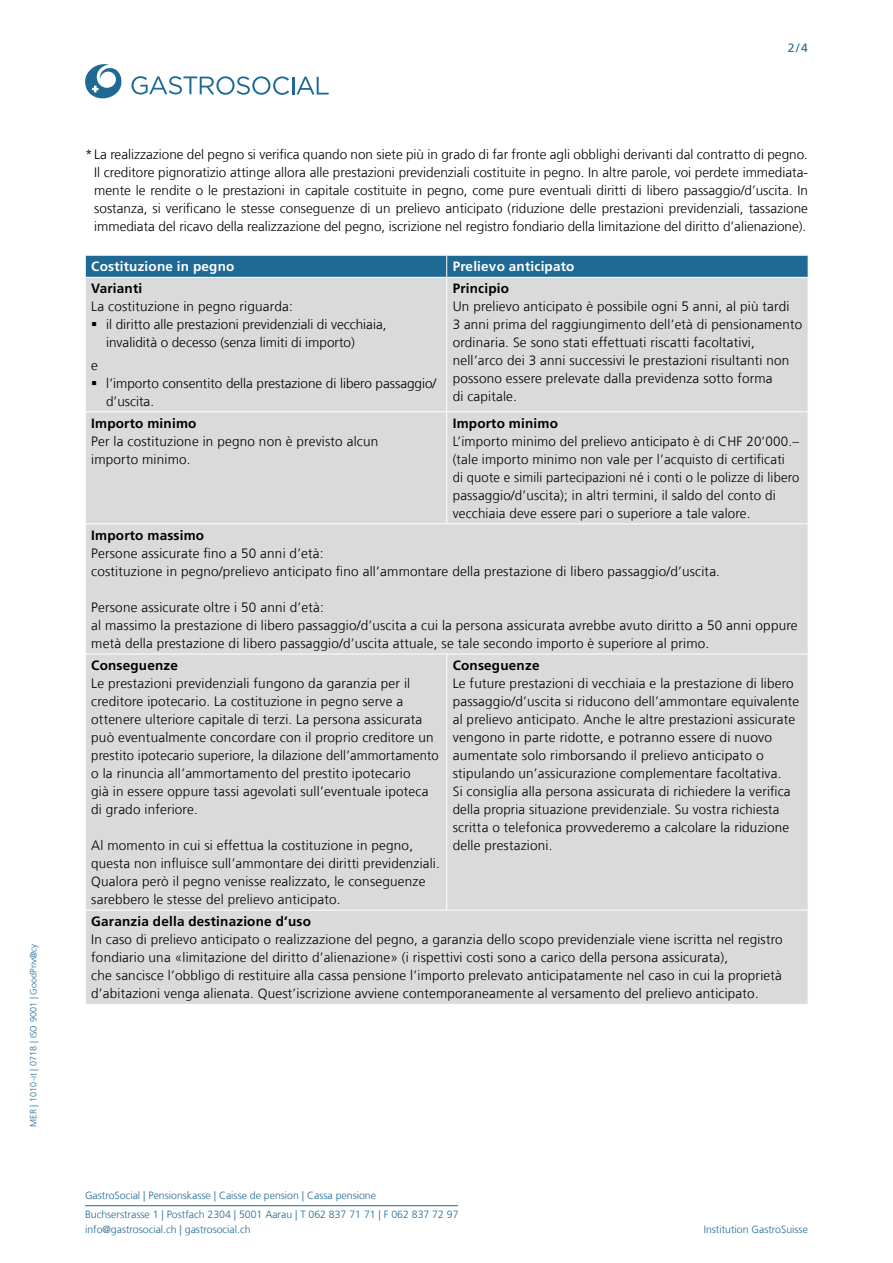
<style>
.page{position:relative;width:893px;height:1263px;background:#fff}
.page>*{position:absolute;margin:0;border:0;box-sizing:border-box;transform-origin:0 0}
.t1{font:300 13.5px/18px "Frutiger LT Com";letter-spacing:.015em;color:#000}
.t2{font:700 13.5px "Frutiger LT Com";letter-spacing:.015em;color:#000}
.t3{font:700 13.5px "Frutiger LT Com";letter-spacing:.015em;color:#fff}
.t4{font:12px "Frutiger LT Com";color:#1f6a95}
.t5{font:300 10.5px/19.2px "Frutiger LT Com";color:#1f6a95}
.t6{font:300 9px "Frutiger LT Com";letter-spacing:.01em;color:#1f6a95}
</style>
<div class="page">
<svg style="left:131px;top:76px;width:198px;height:19px"></svg>
<svg style="left:85px;top:64px;width:36px;height:34px"></svg>
<hr style="left:85px;top:1205px;width:373px;height:1px;background:#1f6a95">
<div style="left:86px;top:278px;width:722px;height:726px;background:#dadada"></div>
<svg style="left:85px;top:255px;width:724px;height:22px;background:#297099"></svg>
<hr style="left:446px;top:278px;width:1px;height:133px;background:#fff">
<hr style="left:85px;top:411px;width:362px;height:1px;background:#fff">
<hr style="left:447px;top:411px;width:361px;height:1px;background:#fff">
<hr style="left:446px;top:412px;width:1px;height:112px;background:#fff">
<hr style="left:85px;top:524px;width:362px;height:1px;background:#fff">
<hr style="left:447px;top:524px;width:361px;height:1px;background:#fff">
<hr style="left:85px;top:654px;width:362px;height:1px;background:#fff">
<hr style="left:447px;top:654px;width:361px;height:1px;background:#fff">
<hr style="left:446px;top:654px;width:1px;height:256px;background:#fff">
<hr style="left:85px;top:910px;width:362px;height:1px;background:#fff">
<hr style="left:447px;top:910px;width:361px;height:1px;background:#fff">
<svg style="left:92px;top:322px;width:4px;height:4px"></svg>
<svg style="left:92px;top:381px;width:4px;height:4px"></svg>
<p class="t6" style="left:28px;top:1127px;width:185px;rotate:-90deg">MER | 1010-it | 0718 | ISO 9001 | GoodPriv@cy</p>
<p class="t4" style="left:788px;top:40px;width:22px">2/4</p>
<p class="t1" style="left:94px;top:145px;width:715px;text-align:justify;text-indent:-9px">* La realizzazione del pegno si verifica quando non siete più in grado di far fronte agli obblighi derivanti dal contratto di pegno.<br>Il creditore pignoratizio attinge allora alle prestazioni previdenziali costituite in pegno. In altre parole, voi perdete immediata&shy;mente le rendite o le prestazioni in capitale costituite in pegno, come pure eventuali diritti di libero passaggio/d’uscita. In sostanza, si verificano le stesse conseguenze di un prelievo anticipato (riduzione delle prestazioni previdenziali, tassazione immediata del ricavo della realizzazione del pegno, iscrizione nel registro fondiario della limitazione del diritto d’alienazione).</p>
<p class="t3" style="left:91px;top:258px;width:145px">Costituzione in pegno</p>
<p class="t3" style="left:453px;top:258px;width:123px">Prelievo anticipato</p>
<p class="t2" style="left:91px;top:280px;width:52px">Varianti</p>
<p class="t1" style="left:106px;top:298px;width:282px;text-indent:-15px">La costituzione in pegno riguarda:<br>il diritto alle prestazioni previdenziali di vecchiaia, invalidità o decesso (senza limiti di importo)</p>
<p class="t1" style="left:91px;top:356px;width:8px">e</p>
<p class="t1" style="left:106px;top:374px;width:332px">l’importo consentito della prestazione di libero passaggio/ d’uscita.</p>
<p class="t2" style="left:453px;top:280px;width:58px">Principio</p>
<p class="t1" style="left:453px;top:298px;width:351px">Un prelievo anticipato è possibile ogni 5 anni, al più tardi<br>3 anni prima del raggiungimento dell’età di pensionamento ordinaria. Se sono stati effettuati riscatti facoltativi, nell’arco dei 3 anni successivi le prestazioni risultanti non possono essere prelevate dalla previdenza sotto forma<br>di capitale.</p>
<p class="t2" style="left:91px;top:415px;width:107px">Importo minimo</p>
<p class="t1" style="left:91px;top:432px;width:289px">Per la costituzione in pegno non è previsto alcun importo minimo.</p>
<p class="t2" style="left:453px;top:415px;width:107px">Importo minimo</p>
<p class="t1" style="left:453px;top:432px;width:348px">L’importo minimo del prelievo anticipato è di CHF 20’000.– (tale importo minimo non vale per l’acquisto di certificati<br>di quote e simili partecipazioni né i conti o le polizze di libero passaggio/d’uscita); in altri termini, il saldo del conto di vecchiaia deve essere pari o superiore a tale valore.</p>
<p class="t2" style="left:91px;top:527px;width:114px">Importo massimo</p>
<p class="t1" style="left:91px;top:544px;width:630px">Persone assicurate fino a 50 anni d’età:<br>costituzione in pegno/prelievo anticipato fino all’ammontare della prestazione di libero passaggio/d’uscita.</p>
<p class="t1" style="left:91px;top:598px;width:708px">Persone assicurate oltre i 50 anni d’età:<br>al massimo la prestazione di libero passaggio/d’uscita a cui la persona assicurata avrebbe avuto diritto a 50 anni oppure metà della prestazione di libero passaggio/d’uscita attuale, se tale secondo importo è superiore al primo.</p>
<p class="t2" style="left:91px;top:657px;width:88px">Conseguenze</p>
<p class="t1" style="left:91px;top:674px;width:349px">Le prestazioni previdenziali fungono da garanzia per il creditore ipotecario. La costituzione in pegno serve a ottenere ulteriore capitale di terzi. La persona assicurata può eventualmente concordare con il proprio creditore un prestito ipotecario superiore, la dilazione dell’ammortamento o la rinuncia all’ammortamento del prestito ipotecario<br>già in essere oppure tassi agevolati sull’eventuale ipoteca di grado inferiore.</p>
<p class="t1" style="left:91px;top:836px;width:350px">Al momento in cui si effettua la costituzione in pegno, questa non influisce sull’ammontare dei diritti previdenziali.<br>Qualora però il pegno venisse realizzato, le conseguenze sarebbero le stesse del prelievo anticipato.</p>
<p class="t2" style="left:453px;top:657px;width:88px">Conseguenze</p>
<p class="t1" style="left:453px;top:674px;width:348px">Le future prestazioni di vecchiaia e la prestazione di libero passaggio/d’uscita si riducono dell’ammontare equivalente al prelievo anticipato. Anche le altre prestazioni assicurate vengono in parte ridotte, e potranno essere di nuovo aumentate solo rimborsando il prelievo anticipato o stipulando un’assicurazione complementare facoltativa.<br>Si consiglia alla persona assicurata di richiedere la verifica della propria situazione previdenziale. Su vostra richiesta scritta o telefonica provvederemo a calcolare la riduzione delle prestazioni.</p>
<p class="t2" style="left:91px;top:913px;width:221px">Garanzia della destinazione d’uso</p>
<p class="t1" style="left:91px;top:930px;width:693px">In caso di prelievo anticipato o realizzazione del pegno, a garanzia dello scopo previdenziale viene iscritta nel registro fondiario una «limitazione del diritto d’alienazione» (i rispettivi costi sono a carico della persona assicurata),<br>che sancisce l’obbligo di restituire alla cassa pensione l’importo prelevato anticipatamente nel caso in cui la proprietà d’abitazioni venga alienata. Quest’iscrizione avviene contemporaneamente al versamento del prelievo anticipato.</p>
<p class="t5" style="left:85px;top:1185px;width:375px">GastroSocial | Pensionskasse | Caisse de pension | Cassa pensione<br>Buchserstrasse 1 | Postfach 2304 | 5001 Aarau | T 062 837 71 71 | F 062 837 72 97</p>
<p class="t5" style="left:85px;top:1220px;width:167px">info@gastrosocial.ch | gastrosocial.ch</p>
<p class="t5" style="left:704px;top:1220px;width:106px">Institution GastroSuisse</p>
</div>
